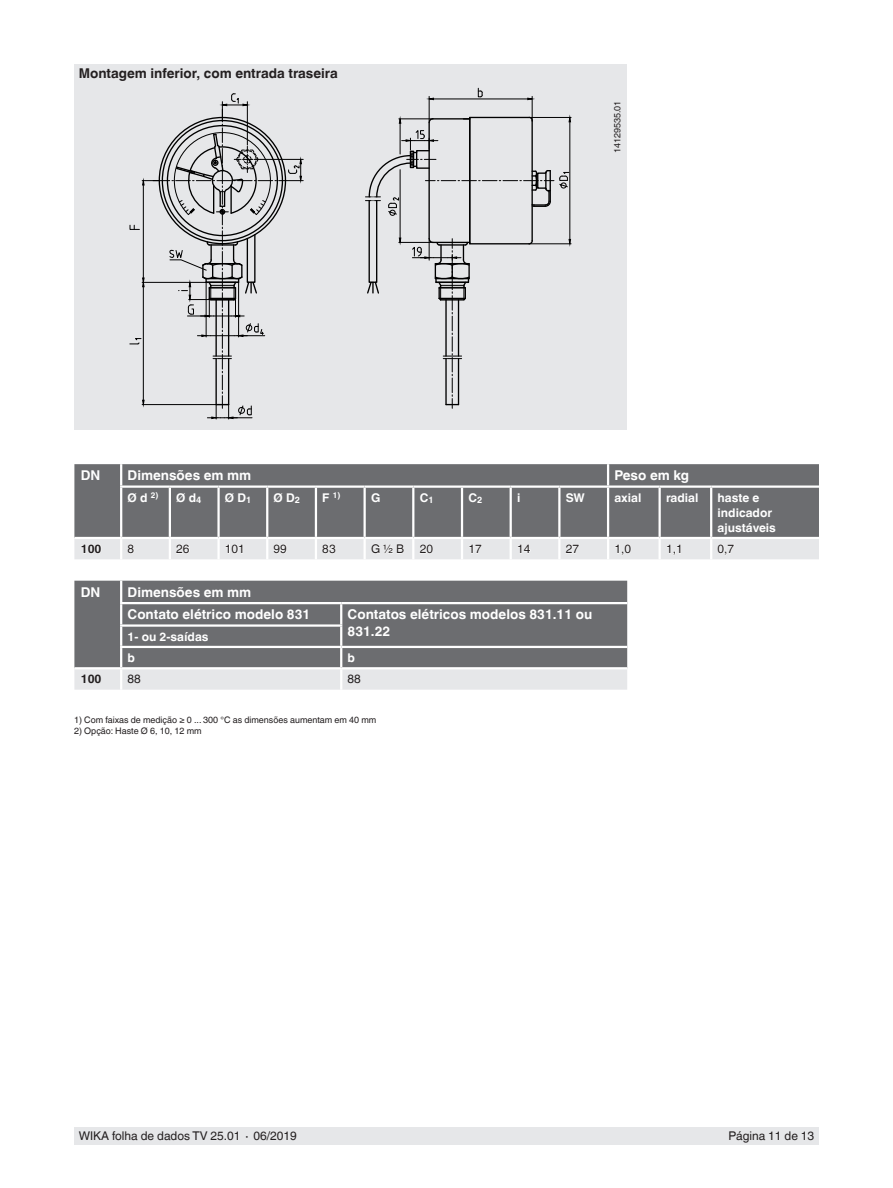
<style>
.page{position:relative;width:893px;height:1188px;background:#fff}
.page>*{position:absolute;margin:0;border:0;box-sizing:border-box;transform-origin:0 0}
.t1{font:700 13.5px/22.5px "Helvetica World";color:#fff}
.t2{font:700 13.5px "Helvetica World";color:#231f20}
.t3{font:12px "Helvetica World";color:#231f20}
.t4{font:700 12px/15px "Helvetica World";color:#fff}
.t5{font:700 12px "Helvetica World";color:#231f20}
.t6{font:9px "Helvetica World";color:#231f20}
.t7{font:700 8.1px "Helvetica World";color:#fff}
.s1{font-size:12px}
</style>
<div class="page">
<div style="left:74px;top:1128px;width:745px;height:17px;background:#e6e7e9"></div>
<div style="left:74px;top:64px;width:553px;height:365px;background:#e6e7e9"></div>
<svg style="left:365px;top:88px;width:206px;height:320px"></svg>
<svg style="left:129px;top:93px;width:174px;height:326px"></svg>
<div style="left:74px;top:464px;width:745px;height:73px;background:#6c6d70"></div>
<hr style="left:607px;top:464px;width:2px;height:21px;background:#fff">
<hr style="left:120px;top:485px;width:50px;height:3px;background:#fff">
<hr style="left:170px;top:485px;width:49px;height:3px;background:#fff">
<hr style="left:169px;top:488px;width:2px;height:49px;background:#fff">
<hr style="left:219px;top:485px;width:48px;height:3px;background:#fff">
<hr style="left:217px;top:488px;width:3px;height:49px;background:#fff">
<hr style="left:267px;top:485px;width:49px;height:3px;background:#fff">
<hr style="left:266px;top:488px;width:2px;height:49px;background:#fff">
<hr style="left:316px;top:485px;width:49px;height:3px;background:#fff">
<hr style="left:315px;top:488px;width:2px;height:49px;background:#fff">
<hr style="left:365px;top:485px;width:48px;height:3px;background:#fff">
<hr style="left:363px;top:488px;width:3px;height:49px;background:#fff">
<hr style="left:413px;top:485px;width:49px;height:3px;background:#fff">
<hr style="left:412px;top:488px;width:2px;height:49px;background:#fff">
<hr style="left:462px;top:485px;width:49px;height:3px;background:#fff">
<hr style="left:461px;top:488px;width:2px;height:49px;background:#fff">
<hr style="left:511px;top:485px;width:48px;height:3px;background:#fff">
<hr style="left:510px;top:488px;width:2px;height:49px;background:#fff">
<hr style="left:559px;top:485px;width:49px;height:3px;background:#fff">
<hr style="left:558px;top:488px;width:2px;height:49px;background:#fff">
<hr style="left:608px;top:485px;width:52px;height:3px;background:#fff">
<hr style="left:607px;top:488px;width:2px;height:49px;background:#fff">
<hr style="left:660px;top:485px;width:51px;height:3px;background:#fff">
<hr style="left:658px;top:488px;width:3px;height:49px;background:#fff">
<hr style="left:711px;top:485px;width:108px;height:3px;background:#fff">
<hr style="left:710px;top:488px;width:2px;height:49px;background:#fff">
<hr style="left:120px;top:464px;width:2px;height:21px;background:#fff">
<hr style="left:120px;top:488px;width:2px;height:49px;background:#fff">
<svg style="left:74px;top:539px;width:745px;height:20px;background:#e8e9eb"></svg>
<div style="left:74px;top:581px;width:553px;height:46px;background:#6c6d70"></div>
<hr style="left:120px;top:602px;width:221px;height:2px;background:#fff">
<hr style="left:120px;top:624px;width:222px;height:3px;background:#fff">
<hr style="left:341px;top:602px;width:286px;height:2px;background:#fff">
<hr style="left:340px;top:604px;width:2px;height:20px;background:#fff">
<hr style="left:120px;top:581px;width:2px;height:21px;background:#fff">
<hr style="left:120px;top:604px;width:2px;height:20px;background:#fff">
<svg style="left:74px;top:627px;width:553px;height:63px;background:#9e9fa1"></svg>
<hr style="left:74px;top:667px;width:47px;height:2px;background:#fff">
<p class="t2" style="left:79px;top:65px;width:261px">Montagem inferior, com entrada traseira</p>
<p class="t6" style="left:612px;top:153px;width:54px;rotate:-90deg">14129535.01</p>
<p class="t1" style="left:81px;top:464px;width:21px">DN</p>
<p class="t1" style="left:128px;top:464px;width:125px">Dimensões em mm</p>
<p class="t1" style="left:614px;top:464px;width:76px">Peso em kg</p>
<p class="t4" style="left:128px;top:490px;width:32px">Ø d <sup>2)</sup></p>
<p class="t4" style="left:176px;top:490px;width:27px">Ø d<sub>4</sub></p>
<p class="t4" style="left:225px;top:490px;width:28px">Ø D<sub>1</sub></p>
<p class="t4" style="left:274px;top:490px;width:28px">Ø D<sub>2</sub></p>
<p class="t7" style="left:322px;top:490px;width:20px"><span class="s1">F</span> 1)</p>
<p class="t4" style="left:371px;top:490px;width:11px">G</p>
<p class="t4" style="left:420px;top:490px;width:15px">C<sub>1</sub></p>
<p class="t4" style="left:468px;top:490px;width:15px">C<sub>2</sub></p>
<p class="t4" style="left:517px;top:490px;width:5px">i</p>
<p class="t4" style="left:566px;top:490px;width:21px">SW</p>
<p class="t4" style="left:614px;top:490px;width:28px">axial</p>
<p class="t4" style="left:666px;top:490px;width:34px">radial</p>
<p class="t4" style="left:718px;top:490px;width:60px">haste e indicador ajustáveis</p>
<p class="t5" style="left:81px;top:542px;width:22px">100</p>
<p class="t3" style="left:128px;top:542px;width:8px">8</p>
<p class="t3" style="left:176px;top:542px;width:15px">26</p>
<p class="t3" style="left:225px;top:542px;width:22px">101</p>
<p class="t3" style="left:274px;top:542px;width:15px">99</p>
<p class="t3" style="left:322px;top:542px;width:15px">83</p>
<p class="t3" style="left:371px;top:542px;width:35px">G ½ B</p>
<p class="t3" style="left:420px;top:542px;width:15px">20</p>
<p class="t3" style="left:468px;top:542px;width:15px">17</p>
<p class="t3" style="left:517px;top:542px;width:15px">14</p>
<p class="t3" style="left:566px;top:542px;width:15px">27</p>
<p class="t3" style="left:614px;top:542px;width:18px">1,0</p>
<p class="t3" style="left:666px;top:542px;width:18px">1,1</p>
<p class="t3" style="left:718px;top:542px;width:18px">0,7</p>
<p class="t1" style="left:81px;top:581px;width:21px">DN</p>
<p class="t1" style="left:128px;top:581px;width:184px">Dimensões em mm<br>Contato elétrico modelo 831</p>
<p class="t1" style="left:348px;top:606px;width:246px;line-height:16.5px">Contatos elétricos modelos 831.11 ou<br>831.22</p>
<p class="t4" style="left:128px;top:626px;width:83px;line-height:21.3px">1- ou 2-saídas b</p>
<p class="t4" style="left:348px;top:650px;width:9px">b</p>
<p class="t5" style="left:81px;top:672px;width:22px">100</p>
<p class="t3" style="left:128px;top:672px;width:15px">88</p>
<p class="t3" style="left:348px;top:672px;width:15px">88</p>
<p class="t6" style="left:74px;top:715px;width:304px">1) Com faixas de medição ≥ 0 ... 300 °C as dimensões aumentam em 40 mm</p>
<p class="t6" style="left:74px;top:725px;width:129px">2) Opção: Haste Ø 6, 10, 12 mm</p>
<p class="t3" style="left:79px;top:1129px;width:220px">WIKA folha de dados TV 25.01 ∙ 06/2019</p>
<p class="t3" style="left:728px;top:1129px;width:87px">Página 11 de 13</p>
</div>
